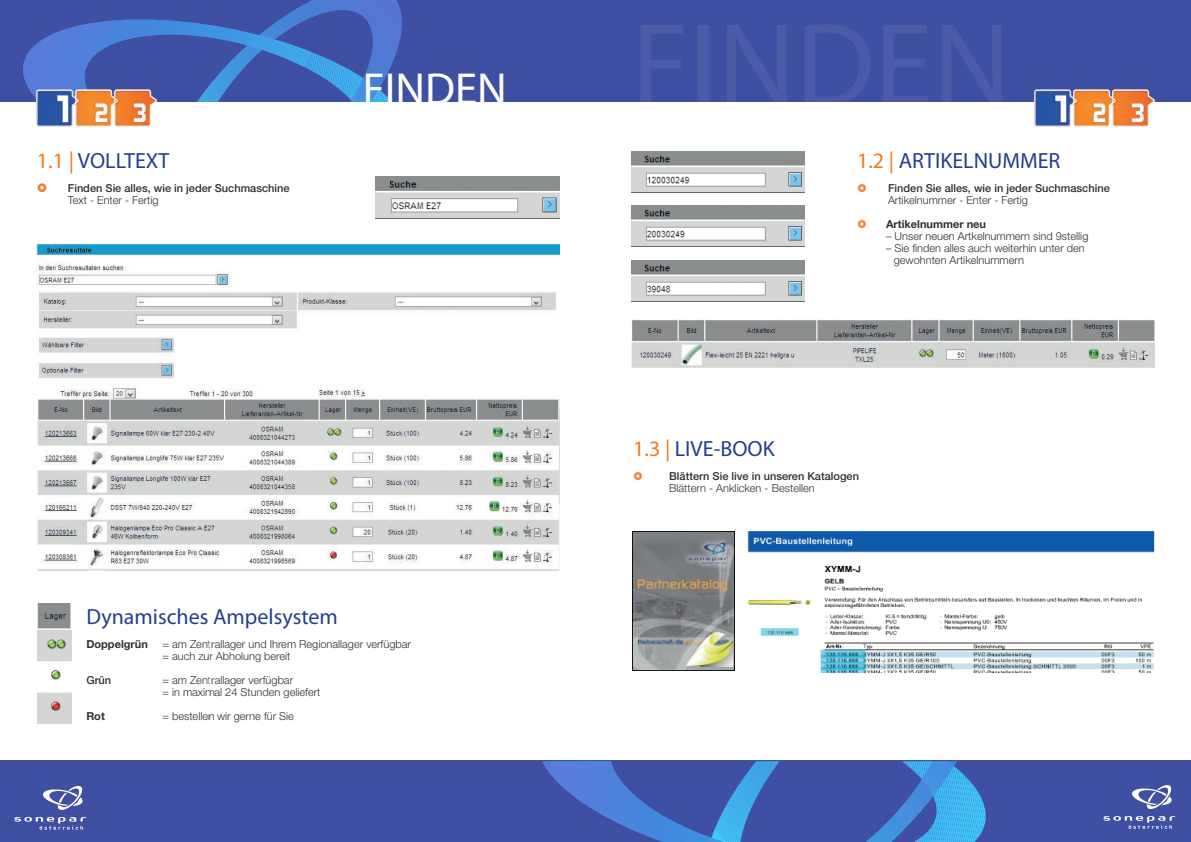
<style>
.page{position:relative;width:1191px;height:842px;background:#fff}
.page>*{position:absolute;margin:0;border:0;box-sizing:border-box;transform-origin:0 0}
.t1{font:45px "Myriad Pro";color:#fff}
.t2{font:22px "Myriad Pro";color:#253f8e}
.t3{font:300 11px/12px "Helvetica Neue";color:#312f30}
.t4{font:500 11px "Helvetica Neue LT Std";color:#312f30}
.t5{font:700 11px "Helvetica Neue";color:#312f30}
.s1{color:#f47921}
</style>
<div class="page">
<div style="left:0;top:760px;width:1191px;height:82px;background:#3f50a2"></div>
<div style="left:0;top:0;width:1191px;height:103px;background:#3f50a2"></div>
<img style="left:36px;top:244px;width:523px;height:327px">
<img style="left:418px;top:176px;width:141px;height:42px">
<img style="left:37px;top:604px;width:34px;height:120px">
<img style="left:631px;top:151px;width:174px;height:41px">
<img style="left:631px;top:320px;width:524px;height:48px">
<img style="left:631px;top:206px;width:174px;height:41px">
<img style="left:631px;top:261px;width:174px;height:40px">
<img style="left:747px;top:532px;width:408px;height:140px">
<img style="left:632px;top:532px;width:102px;height:138px">
<svg style="left:542px;top:761px;width:444px;height:81px"></svg>
<img style="left:1035px;top:89px;width:119px;height:37px">
<svg style="left:1103px;top:785px;width:72px;height:44px"></svg>
<svg style="left:43px;top:786px;width:40px;height:24px"></svg>
<svg style="left:14px;top:817px;width:72px;height:13px"></svg>
<svg style="left:17px;top:0;width:401px;height:219px"></svg>
<h2 class="t2" style="left:37px;top:147px;width:134px"><span class="s1">1.1 |</span> VOLLTEXT</h2>
<p class="t4" style="left:68px;top:182px;width:223px">Finden Sie alles, wie in jeder Suchmaschine</p>
<p class="t3" style="left:68px;top:194px;width:92px">Text - Enter - Fertig</p>
<h1 class="t1" style="left:363px;top:61px;width:145px">FINDEN</h1>
<h2 class="t2" style="left:86px;top:603px;width:253px">Dynamisches Ampelsystem</h2>
<p class="t5" style="left:86px;top:637px;width:63px">Doppelgrün</p>
<p class="t3" style="left:162px;top:638px;width:250px">= am Zentrallager und Ihrem Regionallager verfügbar = auch zur Abholung bereit</p>
<p class="t4" style="left:86px;top:674px;width:26px">Grün</p>
<p class="t3" style="left:162px;top:674px;width:159px">= am Zentrallager verfügbar<br>= in maximal 24 Stunden geliefert</p>
<p class="t5" style="left:86px;top:709px;width:20px">Rot</p>
<p class="t3" style="left:162px;top:710px;width:133px">= bestellen wir gerne für Sie</p>
<h2 class="t2" style="left:857px;top:147px;width:205px"><span class="s1">1.2 |</span> ARTIKELNUMMER</h2>
<p class="t4" style="left:888px;top:182px;width:223px">Finden Sie alles, wie in jeder Suchmaschine</p>
<p class="t3" style="left:888px;top:194px;width:141px">Artikelnummer - Enter - Fertig</p>
<p class="t5" style="left:886px;top:217px;width:101px">Artikelnummer neu</p>
<p class="t3" style="left:886px;top:230px;width:204px">– Unser neuen Artkelnummern sind 9stellig</p>
<p class="t3" style="left:893px;top:242px;width:192px;text-indent:-8px">– Sie finden alles auch weiterhin unter den gewohnten Artikelnummern</p>
<h2 class="t2" style="left:633px;top:435px;width:143px"><span class="s1">1.3 |</span> LIVE-BOOK</h2>
<p class="t4" style="left:669px;top:470px;width:191px">Blättern Sie live in unseren Katalogen</p>
<p class="t3" style="left:669px;top:482px;width:147px">Blättern - Anklicken - Bestellen</p>
</div>
